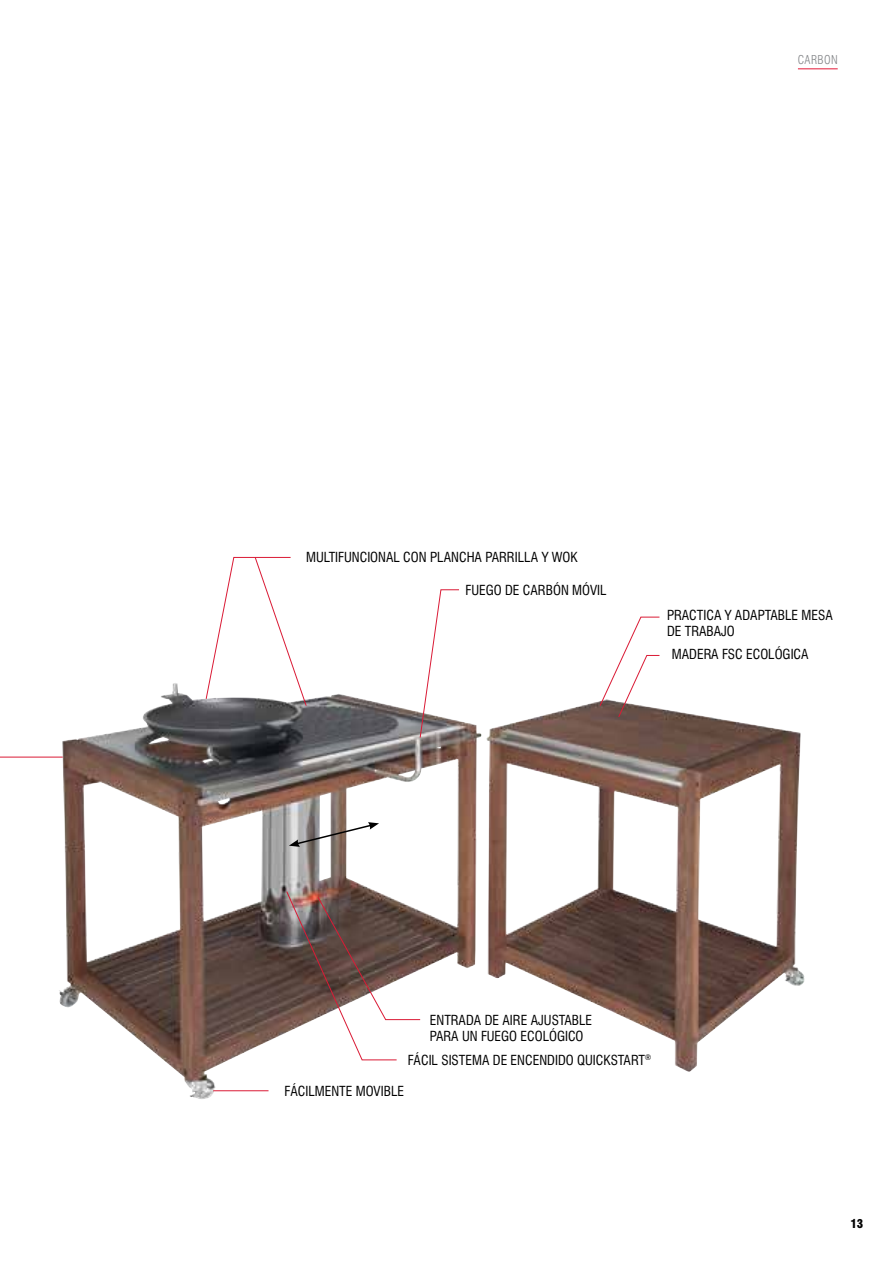
<style>
.page{position:relative;width:893px;height:1263px;background:#fff}
.page>*{position:absolute;margin:0;border:0;box-sizing:border-box;transform-origin:0 0}
.t1{font:condensed 13.5px/16.2px "Swiss 721 BT";color:#000}
.t2{font:300 condensed 12px "Swiss 721 BT";letter-spacing:.03em;color:#808285}
.t3{font:900 condensed 12px "Swiss 721 BT";color:#000}
</style>
<div class="page">
<img style="left:59px;top:683px;width:746px;height:416px">
<svg style="left:286px;top:891px;width:134px;height:169px"></svg>
<hr style="left:213px;top:1090px;width:55px;height:1px;background:#da1a35">
<hr style="left:0;top:757px;width:63px;height:1px;background:#da1a35">
<svg style="left:600px;top:617px;width:60px;height:100px"></svg>
<svg style="left:420px;top:589px;width:39px;height:149px"></svg>
<hr style="left:798px;top:69px;width:40px;height:1px;background:#e31837">
<svg style="left:289px;top:822px;width:90px;height:25px"></svg>
<svg style="left:206px;top:557px;width:101px;height:149px"></svg>
<p class="t2" style="left:798px;top:53px;width:41px">CARBON</p>
<p class="t1" style="left:306px;top:549px;width:273px">MULTIFUNCIONAL CON PLANCHA PARRILLA Y WOK</p>
<p class="t1" style="left:465px;top:582px;width:143px">FUEGO DE CARBÓN MÓVIL</p>
<p class="t1" style="left:667px;top:607px;width:167px">PRACTICA Y ADAPTABLE MESA<br>DE TRABAJO</p>
<p class="t1" style="left:672px;top:646px;width:138px">MADERA FSC ECOLÓGICA</p>
<p class="t1" style="left:430px;top:1012px;width:164px">ENTRADA DE AIRE AJUSTABLE<br>PARA UN FUEGO ECOLÓGICO</p>
<p class="t1" style="left:408px;top:1051px;width:245px">FÁCIL SISTEMA DE ENCENDIDO QUICKSTART<sup>®</sup></p>
<p class="t1" style="left:285px;top:1083px;width:121px">FÁCILMENTE MOVIBLE</p>
<p class="t3" style="left:850px;top:1216px;width:14px">13</p>
</div>
